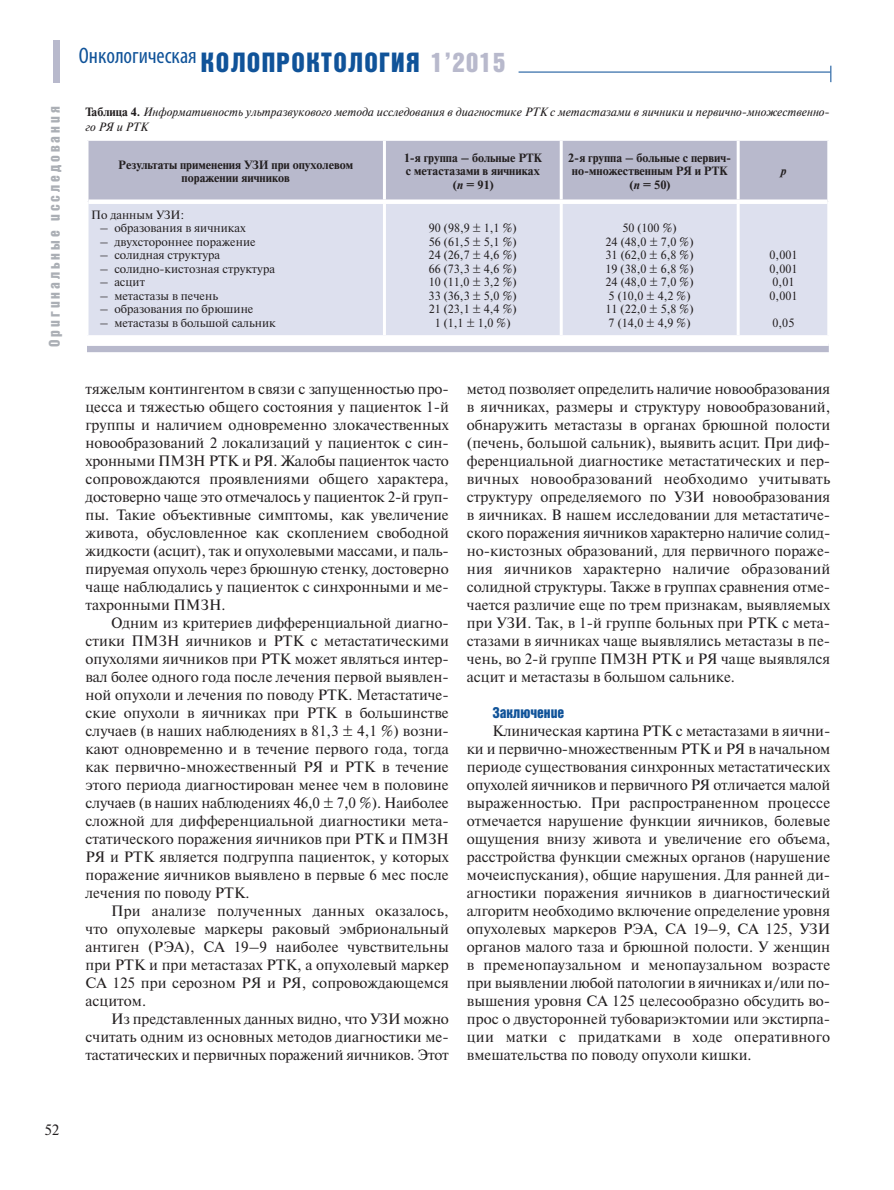
<style>
.page{position:relative;width:894px;height:1190px;background:#fff}
.page>*{position:absolute;margin:0;border:0;box-sizing:border-box;transform-origin:0 0}
.t1{font:27px "Bastion Kontrast Alt C";letter-spacing:.05em;color:#105399}
.t2{font:condensed 22.5px "Myriad Pro";color:#105399}
.t3{font:15px/18px "Newton C";color:#231f20;text-align:justify}
.t4{font:15px "Bastion Kontrast Alt C";letter-spacing:.2em;color:#abafb5}
.t5{font:15px "Bastion Kontrast Alt C";color:#105399}
.t6{font:12px/13.5px "Newton C";color:#231f20;text-align:center}
.t7{font:700 12px/13.5px "Newton C";color:#231f20;text-align:center}
.t8{font:italic 12px/14.4px "Newton C";color:#231f20}
.t9{font:italic 700 12px "Newton C";color:#231f20}
.s1{color:#b8b9cc}
.s2{font-weight:700;font-style:normal}
.s3{font-style:italic}
</style>
<div class="page">
<div style="left:54px;top:40px;width:6px;height:42px;background:#b8b9cc"></div>
<hr style="left:518px;top:72px;width:312px;height:1px;background:#105399">
<svg style="left:830px;top:66px;width:1px;height:16px"></svg>
<svg style="left:87px;top:141px;width:741px;height:211px;background:#bebfd0"></svg>
<div style="left:88px;top:204px;width:739px;height:131px;background:#dde0ee"></div>
<hr style="left:383px;top:141px;width:3px;height:58px;background:#fff">
<hr style="left:559px;top:141px;width:3px;height:58px;background:#fff">
<hr style="left:736px;top:141px;width:3px;height:58px;background:#fff">
<hr style="left:383px;top:204px;width:3px;height:131px;background:#fff">
<hr style="left:559px;top:204px;width:3px;height:131px;background:#fff">
<hr style="left:736px;top:204px;width:3px;height:131px;background:#fff">
<hr style="left:85px;top:202px;width:3px;height:133px;background:#fff">
<hr style="left:827px;top:202px;width:3px;height:133px;background:#fff">
<hr style="left:85px;top:141px;width:3px;height:61px;background:#fff">
<hr style="left:827px;top:141px;width:3px;height:61px;background:#fff">
<div style="left:88px;top:199px;width:739px;height:5px;background:#fff"></div>
<div style="left:87px;top:341px;width:741px;height:5px;background:#fff"></div>
<p class="t4" style="left:49px;top:347px;width:242px;rotate:-90deg">Оригинальные исследования</p>
<h2 class="t2" style="left:79px;top:48px;width:119px">Онкологическая</h2>
<h1 class="t1" style="left:201px;top:53px;width:305px">КОЛОПРОКТОЛОГИЯ <span class="s1">1’2015</span></h1>
<p class="t8" style="left:85px;top:106px;width:745px"><span class="s2">Таблица 4.</span> Информативность ультразвукового метода исследования в диагностике РТК с метастазами в яичники и первично-множественно&shy;го РЯ и РТК</p>
<p class="t7" style="left:118px;top:159px;width:236px">Результаты применения УЗИ при опухолевом поражении яичников</p>
<p class="t7" style="left:403px;top:152px;width:140px">1-я группа – больные РТК с метастазами в яичниках (<span class="s3">n</span> = 91)</p>
<p class="t7" style="left:568px;top:152px;width:164px">2-я группа – больные с первич&shy;но-множественным РЯ и РТК (<span class="s3">n</span> = 50)</p>
<p class="t9" style="left:780px;top:167px;width:7px">p</p>
<p class="t6" style="left:91px;top:209px;width:94px">По данным УЗИ:</p>
<p class="t6" style="left:100px;top:222px;width:147px">– образования в яичниках</p>
<p class="t6" style="left:100px;top:236px;width:157px">– двухстороннее поражение</p>
<p class="t6" style="left:100px;top:249px;width:122px">– солидная структура</p>
<p class="t6" style="left:100px;top:263px;width:177px">– солидно-кистозная структура</p>
<p class="t6" style="left:100px;top:276px;width:47px">– асцит</p>
<p class="t6" style="left:100px;top:290px;width:120px">– метастазы в печень</p>
<p class="t6" style="left:100px;top:303px;width:155px">– образования по брюшине</p>
<p class="t6" style="left:100px;top:317px;width:177px">– метастазы в большой сальник</p>
<p class="t6" style="left:428px;top:222px;width:90px">90 (98,9 ± 1,1 %)<br>56 (61,5 ± 5,1 %)<br>24 (26,7 ± 4,6 %)<br>66 (73,3 ± 4,6 %)<br>10 (11,0 ± 3,2 %)<br>33 (36,3 ± 5,0 %)<br>21 (23,1 ± 4,4 %)<br>1 (1,1 ± 1,0 %)</p>
<p class="t6" style="left:605px;top:222px;width:90px">50 (100 %)<br>24 (48,0 ± 7,0 %)<br>31 (62,0 ± 6,8 %)<br>19 (38,0 ± 6,8 %)<br>24 (48,0 ± 7,0 %)<br>5 (10,0 ± 4,2 %)<br>11 (22,0 ± 5,8 %)<br>7 (14,0 ± 4,9 %)</p>
<p class="t6" style="left:769px;top:249px;width:29px;text-align:left">0,001<br>0,001<br>0,01<br>0,001</p>
<p class="t6" style="left:772px;top:317px;width:23px">0,05</p>
<p class="t3" style="left:85px;top:381px;width:365px">тяжелым контингентом в связи с запущенностью про&shy;цесса и тяжестью общего состояния у пациенток 1-й группы и наличием одновременно злокачественных новообразований 2 локализаций у пациенток с син&shy;хронными ПМЗН РТК и РЯ. Жалобы пациенток часто сопровождаются проявлениями общего характера, достоверно чаще это отмечалось у пациенток 2-й груп&shy;пы. Такие объективные симптомы, как увеличение живота, обусловленное как скоплением свободной жидкости (асцит), так и опухолевыми массами, и паль&shy;пируемая опухоль через брюшную стенку, достоверно чаще наблюдались у пациенток с синхронными и ме&shy;тахронными ПМЗН.</p>
<p class="t3" style="left:85px;top:615px;width:365px;text-indent:26px">Одним из критериев дифференциальной диагно&shy;стики ПМЗН яичников и РТК с метастатическими опухолями яичников при РТК может являться интер&shy;вал более одного года после лечения первой выявлен&shy;ной опухоли и лечения по поводу РТК. Метастатиче&shy;ские опухоли в яичниках при РТК в большинстве случаев (в наших наблюдениях в 81,3 ± 4,1 %) возни&shy;кают одновременно и в течение первого года, тогда как первично-множественный РЯ и РТК в течение этого периода диагностирован менее чем в половине случаев (в наших наблюдениях 46,0 ± 7,0 %). Наиболее сложной для дифференциальной диагностики мета&shy;статического поражения яичников при РТК и ПМЗН РЯ и РТК является подгруппа пациенток, у которых поражение яичников выявлено в первые 6 мес после лечения по поводу РТК.</p>
<p class="t3" style="left:85px;top:903px;width:365px;text-indent:26px">При анализе полученных данных оказалось, что опухолевые маркеры раковый эмбриональный антиген (РЭА), СА 19–9 наиболее чувствительны при РТК и при метастазах РТК, а опухолевый маркер СА 125 при серозном РЯ и РЯ, сопровождающемся асцитом.</p>
<p class="t3" style="left:85px;top:1011px;width:365px;text-indent:26px">Из представленных данных видно, что УЗИ можно считать одним из основных методов диагностики ме&shy;тастатических и первичных поражений яичников. Этот</p>
<p class="t3" style="left:466px;top:381px;width:365px">метод позволяет определить наличие новообразования в яичниках, размеры и структуру новообразований, обнаружить метастазы в органах брюшной полости (печень, большой сальник), выявить асцит. При диф&shy;ференциальной диагностике метастатических и пер&shy;вичных новообразований необходимо учитывать структуру определяемого по УЗИ новообразования в яичниках. В нашем исследовании для метастатиче&shy;ского поражения яичников характерно наличие солид&shy;но-кистозных образований, для первичного пораже&shy;ния яичников характерно наличие образований солидной структуры. Также в группах сравнения отме&shy;чается различие еще по трем признакам, выявляемых при УЗИ. Так, в 1-й группе больных при РТК с мета&shy;стазами в яичниках чаще выявлялись метастазы в пе&shy;чень, во 2-й группе ПМЗН РТК и РЯ чаще выявлялся асцит и метастазы в большом сальнике.</p>
<p class="t5" style="left:492px;top:707px;width:73px">Заключение</p>
<p class="t3" style="left:466px;top:723px;width:365px;text-indent:26px">Клиническая картина РТК с метастазами в яични&shy;ки и первично-множественным РТК и РЯ в начальном периоде существования синхронных метастатических опухолей яичников и первичного РЯ отличается малой выраженностью. При распространенном процессе отмечается нарушение функции яичников, болевые ощущения внизу живота и увеличение его объема, расстройства функции смежных органов (нарушение мочеиспускания), общие нарушения. Для ранней ди&shy;агностики поражения яичников в диагностический алгоритм необходимо включение определение уровня опухолевых маркеров РЭА, СА 19–9, СА 125, УЗИ органов малого таза и брюшной полости. У женщин в пременопаузальном и менопаузальном возрасте при выявлении любой патологии в яичниках и / или по&shy;вышения уровня СА 125 целесообразно обсудить во&shy;прос о двусторонней тубовариэктомии или экстирпа&shy;ции матки с придатками в ходе оперативного вмешательства по поводу опухоли кишки.</p>
<p class="t3" style="left:44px;top:1122px;width:17px">52</p>
</div>
